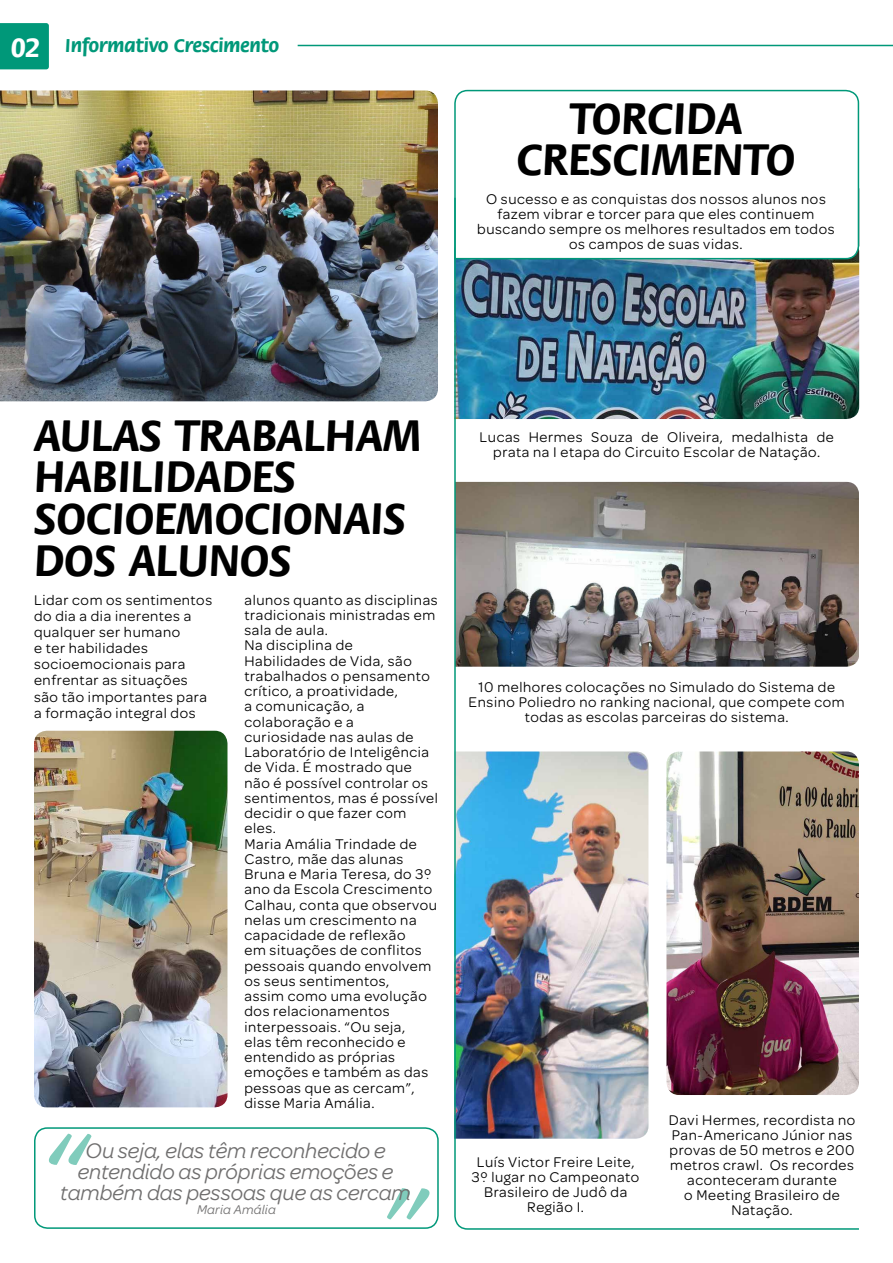
<style>
.page{position:relative;width:893px;height:1263px;background:#fff}
.page>*{position:absolute;margin:0;border:0;box-sizing:border-box;transform-origin:0 0}
.t1{font:700 46.65px/41.7px "Flora LT";color:#000}
.t2{font:700 28.65px "Flora LT";color:#fff}
.t3{font:italic 22.5px/21px "Omnes";color:#706f6f;text-align:center}
.t4{font:700 19.65px "Flora LT";color:#009879}
.t5{font:15px/15.3px "Omnes";letter-spacing:.04em;color:#000;text-align:center}
.t6{font:italic 13.5px "Omnes";letter-spacing:.02em;color:#706f6f}
</style>
<div class="page">
<svg style="left:454px;top:89px;width:406px;height:107px"></svg>
<div style="left:34px;top:1127px;width:405px;height:102px;border:2px solid #009879;border-radius:13px"></div>
<img style="left:34px;top:731px;width:193px;height:376px">
<img style="left:0;top:90px;width:438px;height:311px">
<svg style="left:49px;top:1133px;width:43px;height:32px"></svg>
<svg style="left:387px;top:1188px;width:42px;height:32px"></svg>
<img style="left:454px;top:196px;width:406px;height:1034px">
<div style="left:0;top:23px;width:49px;height:46px;background:#009879"></div>
<hr style="left:298px;top:45px;width:595px;height:1px;background:#009879">
<h2 class="t2" style="left:11px;top:32px;width:30px">02</h2>
<h3 class="t4" style="left:65px;top:35px;width:215px">Informativo Crescimento</h3>
<h1 class="t1" style="left:517px;top:98px;width:280px;text-align:center">TORCIDA<br>CRESCIMENTO</h1>
<p class="t5" style="left:477px;top:191px;width:359px">O sucesso e as conquistas dos nossos alunos nos fazem vibrar e torcer para que eles continuem buscando sempre os melhores resultados em todos os campos de suas vidas.</p>
<h1 class="t1" style="left:34px;top:416px;width:389px">AULAS TRABALHAM<br>HABILIDADES<br>SOCIOEMOCIONAIS<br>DOS ALUNOS</h1>
<p class="t5" style="left:34px;top:591px;width:180px;line-height:16.2px;text-align:left">Lidar com os sentimentos do dia a dia inerentes a qualquer ser humano<br>e ter habilidades socioemocionais para enfrentar as situações são tão importantes para a formação integral dos</p>
<p class="t5" style="left:244px;top:591px;width:195px;text-align:left">alunos quanto as disciplinas tradicionais ministradas em sala de aula.<br>Na disciplina de<br>Habilidades de Vida, são trabalhados o pensamento crítico, a proatividade,<br>a comunicação, a colaboração e a curiosidade nas aulas de<br>Laboratório de Inteligência de Vida. É mostrado que não é possível controlar os sentimentos, mas é possível decidir o que fazer com eles.<br>Maria Amália Trindade de<br>Castro, mãe das alunas<br>Bruna e Maria Teresa, do 3º ano da Escola Crescimento<br>Calhau, conta que observou nelas um crescimento na capacidade de reflexão<br>em situações de conflitos pessoais quando envolvem os seus sentimentos,<br>assim como uma evolução dos relacionamentos interpessoais. “Ou seja,<br>elas têm reconhecido e entendido as próprias emoções e também as das pessoas que as cercam”, disse Maria Amália.</p>
<h3 class="t3" style="left:60px;top:1139px;width:352px">Ou seja, elas têm reconhecido e entendido as próprias emoções e também das pessoas que as cercam</h3>
<p class="t6" style="left:197px;top:1201px;width:80px">Maria Amália</p>
<p class="t5" style="left:480px;top:429px;width:356px">Lucas Hermes Souza de Oliveira, medalhista de prata na I etapa do Circuito Escolar de Natação.</p>
<p class="t5" style="left:469px;top:679px;width:378px">10 melhores colocações no Simulado do Sistema de<br>Ensino Poliedro no ranking nacional, que compete com todas as escolas parceiras do sistema.</p>
<p class="t5" style="left:472px;top:1153px;width:169px">Luís Victor Freire Leite,<br>3º lugar no Campeonato<br>Brasileiro de Judô da<br>Região I.</p>
<p class="t5" style="left:669px;top:1112px;width:188px">Davi Hermes, recordista no<br>Pan-Americano Júnior nas provas de 50 metros e 200 metros crawl. Os recordes aconteceram durante<br>o Meeting Brasileiro de<br>Natação.</p>
</div>
